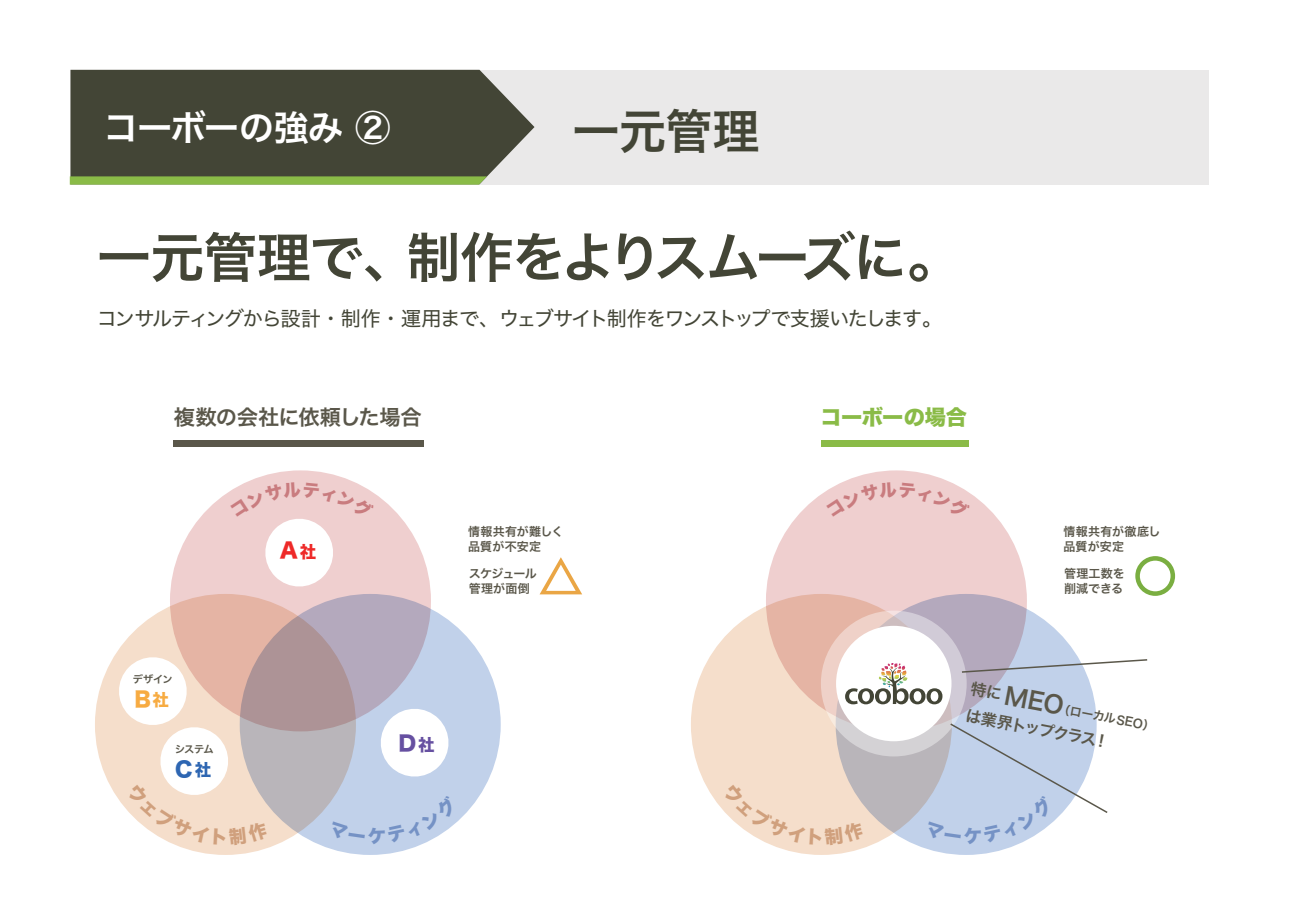
<style>
.page{position:relative;width:1289px;height:919px;background:#fff}
.page>*{position:absolute;margin:0;border:0;box-sizing:border-box;transform-origin:0 0}
.t1{font:53.4px "Hiragino Sans W6";letter-spacing:-.04em;color:#434536}
.t2{font:47.25px "Hiragino Sans W6";color:#434536}
.t3{font:35.4px "Hiragino Sans W6";letter-spacing:-.04em;color:#fff}
.t4{font:21px "Hiragino Sans W6";letter-spacing:-.02em;color:#5a574a}
.t5{font:21px "Hiragino Sans W8";letter-spacing:-.02em;color:#8abb47}
.t6{font:20.7px "Hiragino Sans W8";color:#ee2928}
.t7{font:20.7px "Hiragino Sans W8";color:#f7ab41}
.t8{font:20.7px "Hiragino Sans W8";color:#2e66b2}
.t9{font:20.7px "Hiragino Sans W8";color:#6650a1}
.t10{font:20.1px "Hiragino Sans W4";letter-spacing:-.07em;color:#434536}
.t11{font:15.9px "Hiragino Sans W6";color:#5a574a}
.t12{font:12px/15.6px "Hiragino Sans W6";letter-spacing:.01em;color:#5a574a}
.t13{font:12px/15.6px "Hiragino Sans W6";letter-spacing:-.035em;color:#5a574a}
.t14{font:10.2px "Hiragino Sans W6";letter-spacing:-.06em;color:#5a574a}
.s1{font-size:16.5px}
.s2{font-size:15.9px}
.s3{font-size:24px}
</style>
<div class="page">
<svg style="left:540px;top:557px;width:42px;height:37px"></svg>
<div style="left:70px;top:70px;width:1138px;height:114px;background:#eae9e9"></div>
<div style="left:70px;top:70px;width:464px;height:107px;background:#434536"></div>
<svg style="left:70px;top:176px;width:417px;height:9px;background:#89b54c"></svg>
<div style="left:170px;top:470px;width:261px;height:261px;background:#efcfcf;border-radius:50%"></div>
<svg style="left:95px;top:594px;width:261px;height:260px;background:#ecc7b5"></svg>
<svg style="left:240px;top:594px;width:260px;height:260px;background:#b8b6c5"></svg>
<svg style="left:377px;top:705px;width:75px;height:74px"></svg>
<svg style="left:1135px;top:556px;width:40px;height:40px"></svg>
<div style="left:766px;top:470px;width:260px;height:261px;background:#efcfcf;border-radius:50%"></div>
<svg style="left:691px;top:594px;width:260px;height:260px;background:#f1d3c1"></svg>
<svg style="left:835px;top:594px;width:261px;height:260px;background:#bbbdcf"></svg>
<svg style="left:820px;top:610px;width:146px;height:146px;fill:#d4d1d5"></svg>
<div style="left:836px;top:625px;width:115px;height:116px;background:#fff;border-radius:50%"></div>
<svg style="left:845px;top:663px;width:97px;height:41px"></svg>
<svg style="left:960px;top:658px;width:188px;height:15px"></svg>
<div style="left:821px;top:440px;width:147px;height:7px;background:#8abb47"></div>
<div style="left:173px;top:440px;width:251px;height:7px;background:#5a574a"></div>
<svg style="left:116px;top:654px;width:152px;height:191px"></svg>
<svg style="left:230px;top:482px;width:145px;height:105px"></svg>
<div style="left:328px;top:795px;width:131px;height:49px;background:#c1d1ea"></div>
<svg style="left:722px;top:783px;width:142px;height:62px;background:#f4e0cf"></svg>
<svg style="left:826px;top:482px;width:142px;height:10px"></svg>
<svg style="left:924px;top:722px;width:184px;height:122px"></svg>
<h3 class="t3" style="left:103px;top:95px;width:289px">コーボーの強み ②</h3>
<h2 class="t2" style="left:572px;top:88px;width:189px">一元管理</h2>
<h1 class="t1" style="left:97px;top:209px;width:866px">一元管理で、制作をよりスムーズに。</h1>
<h3 class="t10" style="left:97px;top:301px;width:847px">コンサルティングから設計・制作・運用まで、ウェブサイト制作をワンストップで支援いたします。</h3>
<h3 class="t4" style="left:174px;top:397px;width:249px">複数の会社に依頼した場合</h3>
<h3 class="t5" style="left:820px;top:405px;width:148px">コーボーの場合</h3>
<h3 class="t6" style="left:280px;top:539px;width:38px">A<span class="s1">社</span></h3>
<p class="t12" style="left:468px;top:523px;width:97px">情報共有が難しく品質が不安定</p>
<p class="t13" style="left:469px;top:565px;width:69px">スケジュール管理が面倒</p>
<p class="t12" style="left:1063px;top:523px;width:99px">情報共有が徹底し品質が安定</p>
<p class="t12" style="left:1064px;top:565px;width:62px">管理工数を削減できる</p>
<p class="t14" style="left:133px;top:670px;width:41px">デザイン</p>
<h3 class="t7" style="left:135px;top:687px;width:36px">B<span class="s1">社</span></h3>
<p class="t14" style="left:175px;top:739px;width:40px">システム</p>
<h3 class="t9" style="left:398px;top:731px;width:38px">D<span class="s1">社</span></h3>
<h3 class="t8" style="left:175px;top:757px;width:38px">C<span class="s1">社</span></h3>
<p class="t12" style="left:972px;top:682px;width:189px;rotate:11deg"><span class="s2">特に</span> <span class="s3">MEO</span>（ローカルSEO）</p>
<h3 class="t11" style="left:968px;top:700px;width:147px;rotate:11deg">は業界トップクラス！</h3>
</div>
